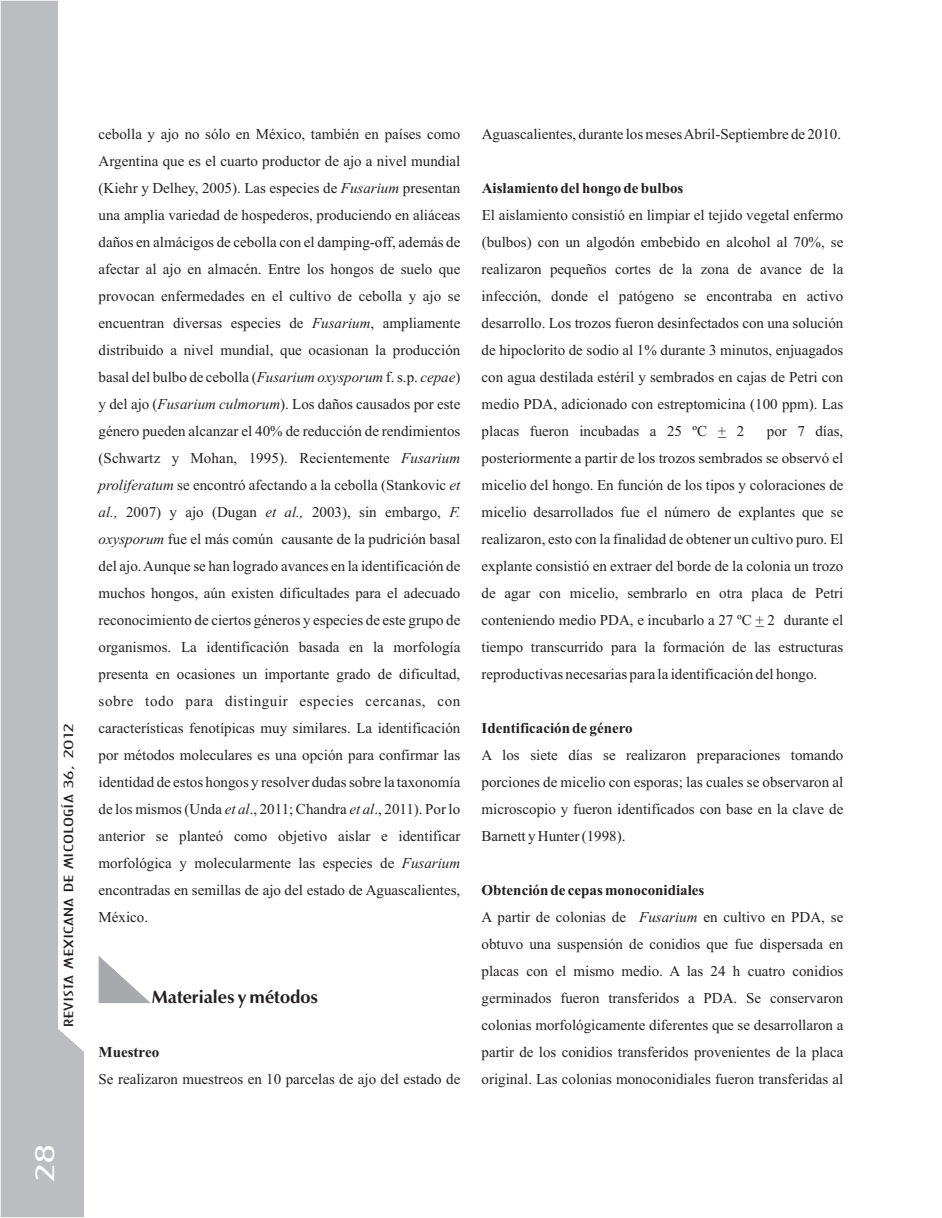
<style>
.page{position:relative;width:942px;height:1218px;background:#fff}
.page>*{position:absolute;margin:0;border:0;box-sizing:border-box;transform-origin:0 0}
.t1{font:24px "Architecture Plain";color:#fff;scale:2 1}
.t2{font:700 18px "Zapf Humanist 601 BT";color:#231f20}
.t3{font:15px/27px "Times New Roman";color:#231f20;text-align:justify}
.t4{font:700 15px "Times New Roman";color:#231f20}
.t5{font:12px "Architecture Plain";color:#231f20;scale:2 1}
.s1{font-style:italic}
.s2{font-weight:700}
</style>
<div class="page">
<svg style="left:99px;top:956px;width:52px;height:47px"></svg>
<svg style="left:1px;top:1px;width:83px;height:1216px;fill:#bcbdc0"></svg>
<p class="t5" style="left:63px;top:1027px;width:153px;rotate:-90deg">REVISTA MEXICANA DE MICOLOGÍA 36, 2012</p>
<p class="t3" style="left:99px;top:122px;width:363px">cebolla y ajo no sólo en México, también en países como Argentina que es el cuarto productor de ajo a nivel mundial (Kiehr y Delhey, 2005). Las especies de <span class="s1">Fusarium</span> presentan una amplia variedad de hospederos, produciendo en aliáceas daños en almácigos de cebolla con el damping-off, además de afectar al ajo en almacén. Entre los hongos de suelo que provocan enfermedades en el cultivo de cebolla y ajo se encuentran diversas especies de <span class="s1">Fusarium</span>, ampliamente distribuido a nivel mundial, que ocasionan la producción basal del bulbo de cebolla (<span class="s1">Fusarium oxysporum</span> f. s.p. <span class="s1">cepae</span>) y del ajo (<span class="s1">Fusarium culmorum</span>). Los daños causados por este género pueden alcanzar el 40% de reducción de rendimientos (Schwartz y Mohan, 1995). Recientemente <span class="s1">Fusarium proliferatum</span> se encontró afectando a la cebolla (Stankovic <span class="s1">et al.,</span> 2007) y ajo (Dugan <span class="s1">et al.,</span> 2003), sin embargo, <span class="s1">F. oxysporum</span> fue el más común causante de la pudrición basal del ajo. Aunque se han logrado avances en la identificación de muchos hongos, aún existen dificultades para el adecuado reconocimiento de ciertos géneros y especies de este grupo de organismos. La identificación basada en la morfología presenta en ocasiones un importante grado de dificultad, sobre todo para distinguir especies cercanas, con características fenotípicas muy similares. La identificación por métodos moleculares es una opción para confirmar las identidad de estos hongos y resolver dudas sobre la taxonomía de los mismos (Unda <span class="s1">et al</span>., 2011; Chandra <span class="s1">et al</span>., 2011). Por lo anterior se planteó como objetivo aislar e identificar morfológica y molecularmente las especies de <span class="s1">Fusarium </span>encontradas en semillas de ajo del estado de Aguascalientes, México.</p>
<p class="t2" style="left:152px;top:989px;width:168px">Materiales y métodos</p>
<p class="t4" style="left:99px;top:1047px;width:62px">Muestreo</p>
<p class="t3" style="left:99px;top:1067px;width:363px">Se realizaron muestreos en 10 parcelas de ajo del estado de</p>
<p class="t3" style="left:481px;top:122px;width:361px">Aguascalientes, durante los meses Abril-Septiembre de 2010.</p>
<p class="t4" style="left:481px;top:183px;width:203px">Aislamiento del hongo de bulbos</p>
<p class="t3" style="left:481px;top:203px;width:363px">El aislamiento consistió en limpiar el tejido vegetal enfermo (bulbos) con un algodón embebido en alcohol al 70%, se realizaron pequeños cortes de la zona de avance de la infección, donde el patógeno se encontraba en activo desarrollo. Los trozos fueron desinfectados con una solución de hipoclorito de sodio al 1% durante 3 minutos, enjuagados con agua destilada estéril y sembrados en cajas de Petri con medio PDA, adicionado con estreptomicina (100 ppm). Las placas fueron incubadas a 25 ºC + 2</p>
<p class="t3" style="left:481px;top:419px;width:363px;text-indent:285px">por 7 días, posteriormente a partir de los trozos sembrados se observó el micelio del hongo. En función de los tipos y coloraciones de micelio desarrollados fue el número de explantes que se realizaron, esto con la finalidad de obtener un cultivo puro. El explante consistió en extraer del borde de la colonia un trozo de agar con micelio, sembrarlo en otra placa de Petri conteniendo medio PDA, e incubarlo a 27 ºC + 2 durante el tiempo transcurrido para la formación de las estructuras reproductivas necesarias para la identificación del hongo.</p>
<p class="t4" style="left:481px;top:723px;width:152px">Identificación de género</p>
<p class="t3" style="left:481px;top:743px;width:363px">A los siete días se realizaron preparaciones tomando porciones de micelio con esporas; las cuales se observaron al microscopio y fueron identificados con base en la clave de Barnett y Hunter (1998).</p>
<p class="t3" style="left:481px;top:878px;width:363px;text-align:left"><span class="s2">Obtención de cepas monoconidiales<br></span>A partir de colonias de <span class="s1">Fusarium</span> en cultivo en PDA, se obtuvo una suspensión de conidios que fue dispersada en placas con el mismo medio. A las 24 h cuatro conidios germinados fueron transferidos a PDA. Se conservaron colonias morfológicamente diferentes que se desarrollaron a partir de los conidios transferidos provenientes de la placa original. Las colonias monoconidiales fueron transferidas al</p>
<h1 class="t1" style="left:34px;top:1183px;width:21px;rotate:-90deg">28</h1>
</div>
